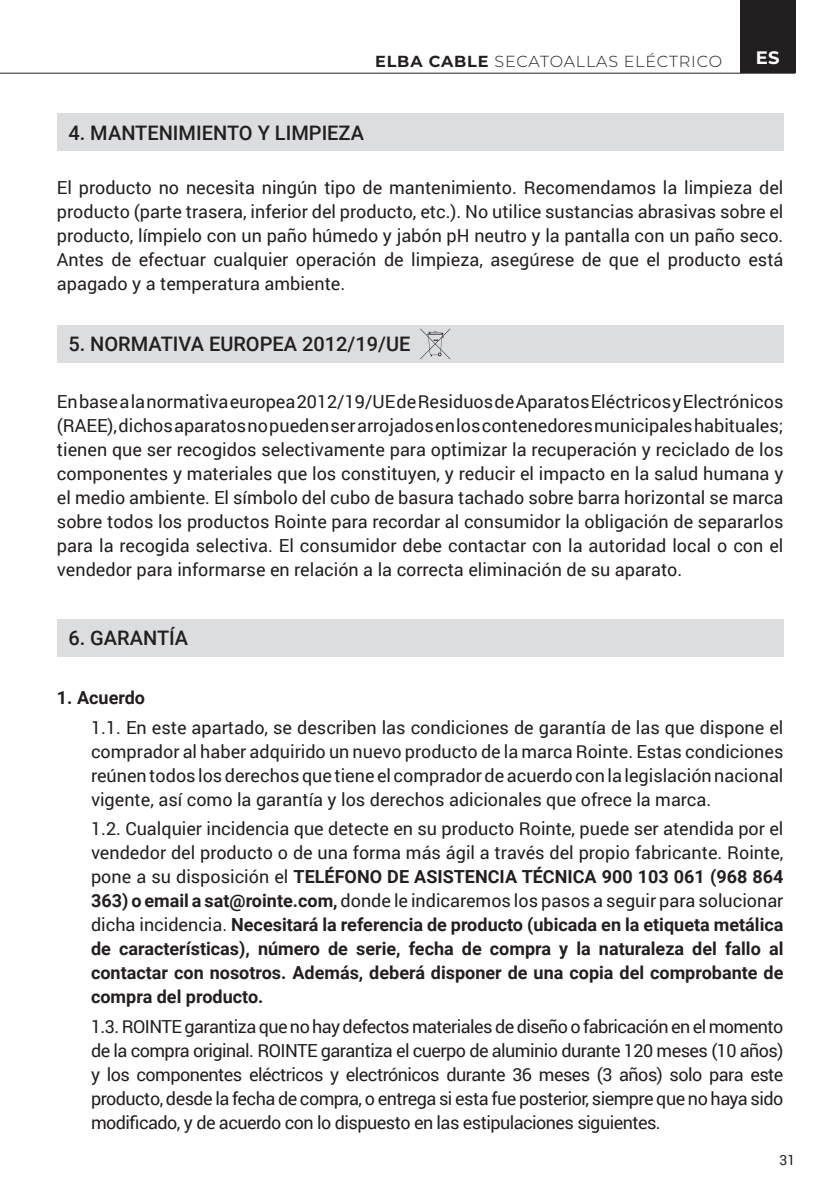
<style>
.page{position:relative;width:840px;height:1191px;background:#fff}
.page>*{position:absolute;margin:0;border:0;box-sizing:border-box;transform-origin:0 0}
.t1{font:500 20px "Roboto";color:#231f20}
.t2{font:18px/24px "Roboto";color:#231f20;text-align:justify}
.t3{font:700 18px/24px "Roboto";color:#231f20;text-align:justify}
.t4{font:700 18px "Montserrat";color:#fff}
.t5{font:300 16px "Montserrat";letter-spacing:.05em;color:#231f20}
.t6{font:14px "Roboto";color:#231f20}
.s1{font-weight:700}
.s2{font-weight:400}
</style>
<div class="page">
<hr style="left:0;top:73px;width:795px;height:1px;background:#231f20">
<div style="left:739px;top:0;width:56px;height:73px;background:#231f20"></div>
<div style="left:57px;top:113px;width:726px;height:38px;background:#dcdddf"></div>
<div style="left:57px;top:325px;width:726px;height:37px;background:#dcdddf"></div>
<div style="left:57px;top:619px;width:726px;height:37px;background:#dcdddf"></div>
<svg style="left:420px;top:329px;width:30px;height:30px"></svg>
<p class="t5" style="left:375px;top:50px;width:348px"><span class="s1">ELBA CABLE</span> SECATOALLAS ELÉCTRICO</p>
<p class="t4" style="left:755px;top:45px;width:25px">ES</p>
<p class="t1" style="left:68px;top:119px;width:297px">4. MANTENIMIENTO Y LIMPIEZA</p>
<p class="t2" style="left:57px;top:175px;width:727px">El producto no necesita ningún tipo de mantenimiento. Recomendamos la limpieza del producto (parte trasera, inferior del producto, etc.). No utilice sustancias abrasivas sobre el producto, límpielo con un paño húmedo y jabón pH neutro y la pantalla con un paño seco.<br>Antes de efectuar cualquier operación de limpieza, asegúrese de que el producto está apagado y a temperatura ambiente.</p>
<p class="t1" style="left:68px;top:330px;width:343px">5. NORMATIVA EUROPEA 2012/19/UE</p>
<p class="t2" style="left:57px;top:388px;width:727px">En base a la normativa europea 2012/19/UE de Residuos de Aparatos Eléctricos y Electrónicos (RAEE), dichos aparatos no pueden ser arrojados en los contenedores municipales habituales; tienen que ser recogidos selectivamente para optimizar la recuperación y reciclado de los componentes y materiales que los constituyen, y reducir el impacto en la salud humana y el medio ambiente. El símbolo del cubo de basura tachado sobre barra horizontal se marca sobre todos los productos Rointe para recordar al consumidor la obligación de separarlos para la recogida selectiva. El consumidor debe contactar con la autoridad local o con el vendedor para informarse en relación a la correcta eliminación de su aparato.</p>
<p class="t1" style="left:68px;top:624px;width:121px">6. GARANTÍA</p>
<p class="t3" style="left:57px;top:685px;width:90px">1. Acuerdo</p>
<p class="t2" style="left:91px;top:714px;width:693px">1.1. En este apartado, se describen las condiciones de garantía de las que dispone el comprador al haber adquirido un nuevo producto de la marca Rointe. Estas condiciones reúnen todos los derechos que tiene el comprador de acuerdo con la legislación nacional vigente, así como la garantía y los derechos adicionales que ofrece la marca.</p>
<p class="t3" style="left:91px;top:816px;width:693px"><span class="s2">1.2. Cualquier incidencia que detecte en su producto Rointe, puede ser atendida por el vendedor del producto o de una forma más ágil a través del propio fabricante. Rointe, pone a su disposición el</span> TELÉFONO DE ASISTENCIA TÉCNICA 900 103 061 (968 864<br>363) o email a sat@rointe.com, <span class="s2">donde le indicaremos los pasos a seguir para solucionar dicha incidencia.</span> Necesitará la referencia de producto (ubicada en la etiqueta metálica de características), número de serie, fecha de compra y la naturaleza del fallo al contactar con nosotros. Además, deberá disponer de una copia del comprobante de compra del producto.</p>
<p class="t2" style="left:91px;top:1014px;width:693px">1.3. ROINTE garantiza que no hay defectos materiales de diseño o fabricación en el momento de la compra original. ROINTE garantiza el cuerpo de aluminio durante 120 meses (10 años) y los componentes eléctricos y electrónicos durante 36 meses (3 años) solo para este producto, desde la fecha de compra, o entrega si esta fue posterior, siempre que no haya sido modificado, y de acuerdo con lo dispuesto en las estipulaciones siguientes.</p>
<p class="t6" style="left:779px;top:1150px;width:17px">31</p>
</div>
